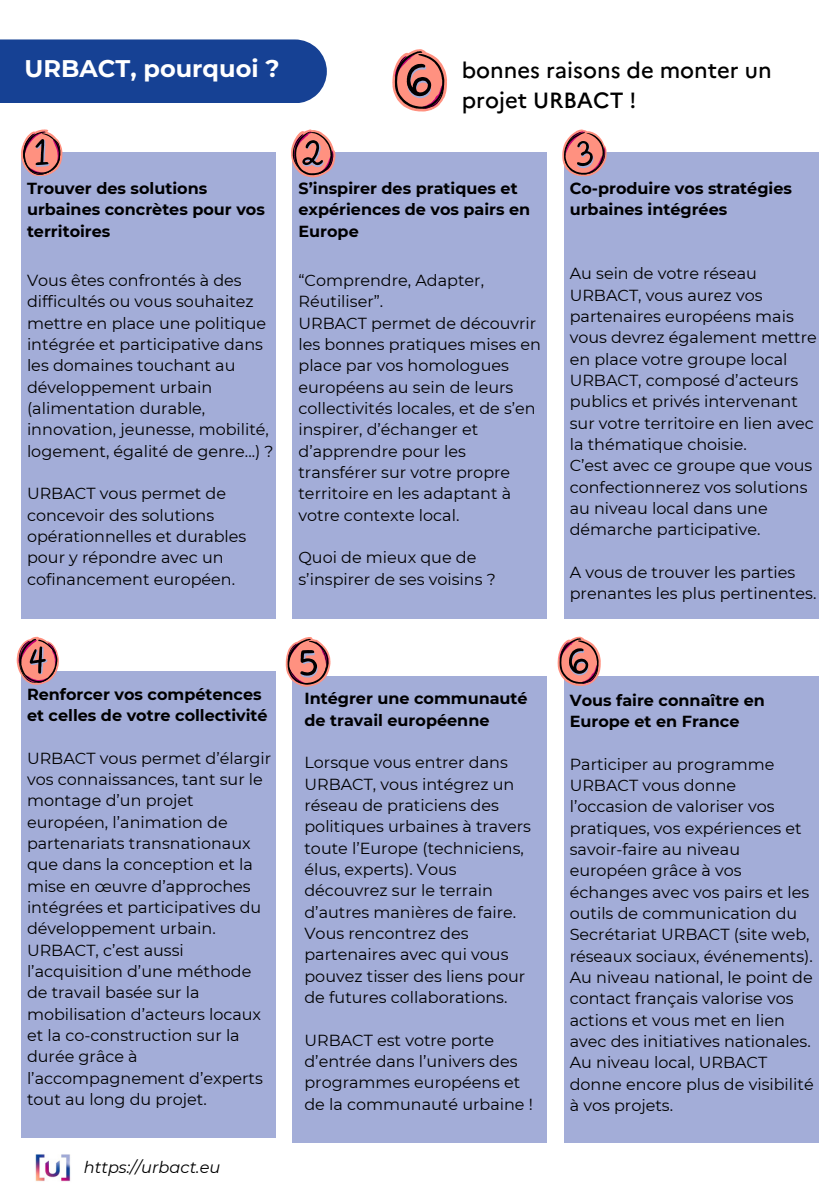
<style>
.page{position:relative;width:839px;height:1191px;background:#fff}
.page>*{position:absolute;margin:0;border:0;box-sizing:border-box;transform-origin:0 0}
.t1{font:700 24px "Montserrat";color:#fff}
.t2{font:500 22px/30px "Marianne";color:#000}
.t3{font:italic 16.2px "Montserrat";color:#000}
.t4{font:16px/21.4px "Montserrat";color:#000}
.t5{font:700 16px/21.4px "Montserrat";color:#000001}
.t6{font:700 16px/21.4px "Montserrat";color:#000}
</style>
<div class="page">
<div style="left:0;top:39px;width:327px;height:64px;background:#164194"></div>
<div style="left:21px;top:153px;width:255px;height:466px;background:#a3add8"></div>
<svg style="left:21px;top:129px;width:42px;height:47px"></svg>
<div style="left:292px;top:153px;width:255px;height:466px;background:#a3add8"></div>
<div style="left:563px;top:153px;width:255px;height:466px;background:#a3add8"></div>
<svg style="left:392px;top:49px;width:55px;height:63px"></svg>
<div style="left:21px;top:671px;width:255px;height:467px;background:#a3add8"></div>
<div style="left:563px;top:676px;width:255px;height:466px;background:#a3add8"></div>
<div style="left:292px;top:676px;width:255px;height:466px;background:#a3add8"></div>
<img style="left:35px;top:1154px;width:36px;height:28px">
<svg style="left:291px;top:129px;width:44px;height:48px"></svg>
<svg style="left:562px;top:129px;width:44px;height:48px"></svg>
<svg style="left:17px;top:637px;width:42px;height:48px"></svg>
<svg style="left:285px;top:637px;width:45px;height:49px"></svg>
<svg style="left:557px;top:637px;width:44px;height:49px"></svg>
<p class="t1" style="left:25px;top:54px;width:256px">URBACT, pourquoi ?</p>
<h2 class="t2" style="left:461px;top:53px;width:311px">bonnes raisons de monter un projet URBACT !</h2>
<h1 class="t5" style="left:27px;top:178px;width:239px">Trouver des solutions urbaines concrètes pour vos territoires</h1>
<h1 class="t4" style="left:27px;top:270px;width:248px">Vous êtes confrontés à des difficultés ou vous souhaitez mettre en place une politique intégrée et participative dans les domaines touchant au développement urbain (alimentation durable, innovation, jeunesse, mobilité, logement, égalité de genre...) ?</h1>
<p class="t4" style="left:27px;top:483px;width:221px">URBACT vous permet de concevoir des solutions opérationnelles et durables pour y répondre avec un cofinancement européen.</p>
<p class="t5" style="left:298px;top:178px;width:233px">S’inspirer des pratiques et expériences de vos pairs en<br>Europe</p>
<p class="t4" style="left:298px;top:270px;width:187px">“Comprendre, Adapter,<br>Réutiliser”.</p>
<p class="t4" style="left:298px;top:312px;width:244px">URBACT permet de découvrir les bonnes pratiques mises en place par vos homologues européens au sein de leurs collectivités locales, et de s’en inspirer, d’échanger et d’apprendre pour les transférer sur votre propre territoire en les adaptant à votre contexte local.</p>
<h2 class="t4" style="left:298px;top:547px;width:199px">Quoi de mieux que de s’inspirer de ses voisins ?</h2>
<p class="t5" style="left:569px;top:178px;width:224px">Co-produire vos stratégies urbaines intégrées</p>
<p class="t4" style="left:569px;top:263px;width:249px">Au sein de votre réseau<br>URBACT, vous aurez vos partenaires européens mais vous devrez également mettre en place votre groupe local<br>URBACT, composé d’acteurs publics et privés intervenant sur votre territoire en lien avec la thématique choisie.</p>
<p class="t4" style="left:569px;top:455px;width:244px">C’est avec ce groupe que vous confectionnerez vos solutions au niveau local dans une démarche participative.</p>
<p class="t4" style="left:569px;top:562px;width:248px">A vous de trouver les parties prenantes les plus pertinentes.</p>
<h2 class="t6" style="left:27px;top:683px;width:242px">Renforcer vos compétences et celles de votre collectivité</h2>
<p class="t4" style="left:27px;top:747px;width:246px">URBACT vous permet d’élargir vos connaissances, tant sur le montage d’un projet européen, l’animation de partenariats transnationaux que dans la conception et la mise en œuvre d’approches intégrées et participatives du développement urbain.<br>URBACT, c’est aussi l’acquisition d’une méthode de travail basée sur la mobilisation d’acteurs locaux et la co-construction sur la durée grâce à l’accompagnement d’experts tout au long du projet.</p>
<p class="t3" style="left:84px;top:1157px;width:138px">https://urbact.eu</p>
<h2 class="t5" style="left:304px;top:688px;width:225px">Intégrer une communauté de travail européenne</h2>
<p class="t4" style="left:304px;top:752px;width:228px">Lorsque vous entrer dans<br>URBACT, vous intégrez un réseau de praticiens des politiques urbaines à travers toute l’Europe (techniciens, élus, experts). Vous découvrez sur le terrain d’autres manières de faire.<br>Vous rencontrez des partenaires avec qui vous pouvez tisser des liens pour de futures collaborations.</p>
<p class="t4" style="left:304px;top:1029px;width:230px">URBACT est votre porte d’entrée dans l’univers des programmes européens et de la communauté urbaine !</p>
<p class="t5" style="left:569px;top:689px;width:197px">Vous faire connaître en<br>Europe et en France</p>
<p class="t4" style="left:569px;top:753px;width:244px">Participer au programme<br>URBACT vous donne l’occasion de valoriser vos pratiques, vos expériences et savoir-faire au niveau européen grâce à vos échanges avec vos pairs et les outils de communication du<br>Secrétariat URBACT (site web, réseaux sociaux, événements).</p>
<p class="t4" style="left:569px;top:967px;width:245px">Au niveau national, le point de contact français valorise vos actions et vous met en lien avec des initiatives nationales.<br>Au niveau local, URBACT donne encore plus de visibilité à vos projets.</p>
</div>
